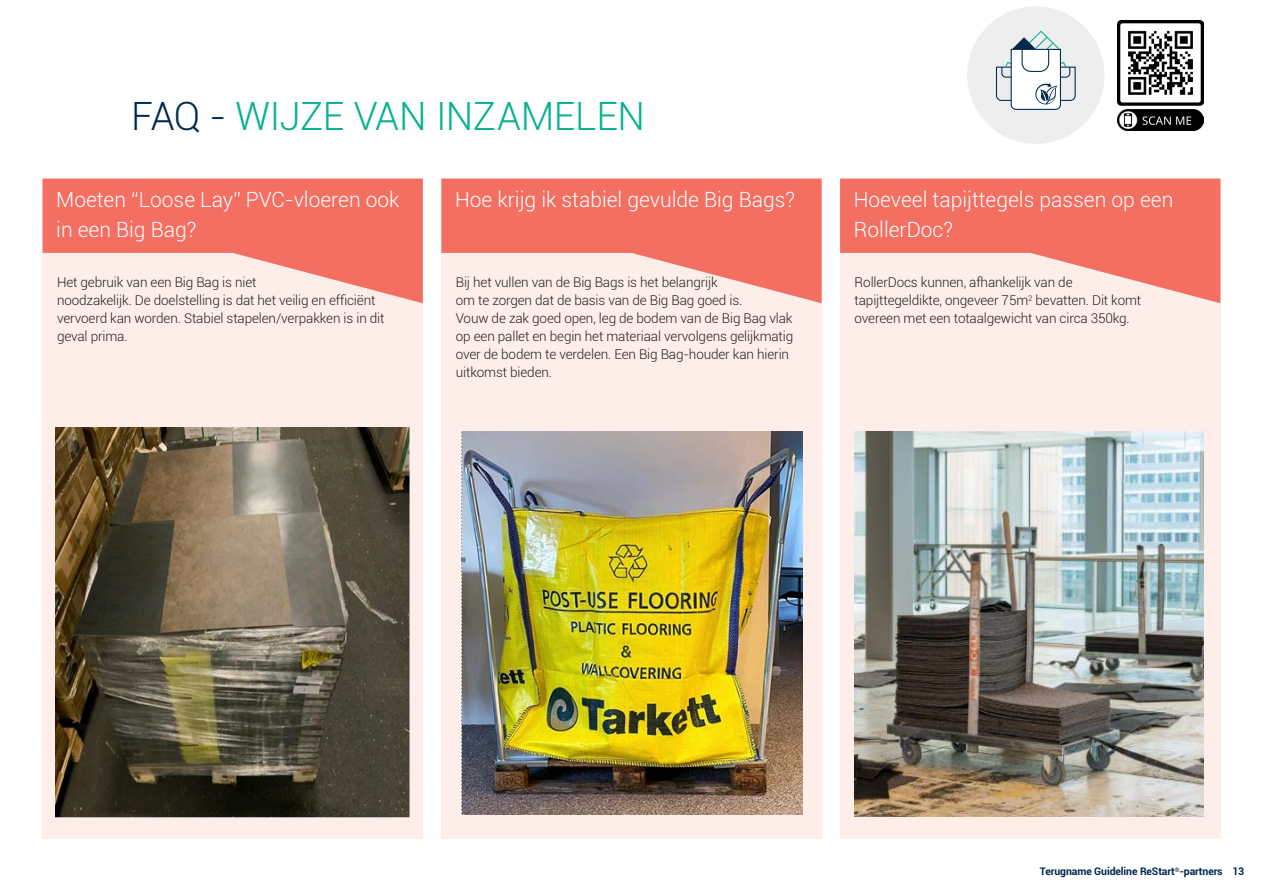
<style>
.page{position:relative;width:1263px;height:893px;background:#fff}
.page>*{position:absolute;margin:0;border:0;box-sizing:border-box;transform-origin:0 0}
.Intro_mono_-_12_18{font:300 39px "Roboto";letter-spacing:-.015em;color:#07b18f}
.t1{font:300 21px/30px "Roboto";color:#fff}
.t2{font:300 13.5px/18px "Roboto";letter-spacing:-.01em;color:#231f20}
.t3{font:700 10.5px "Roboto";letter-spacing:-.01em;color:#00294e}
.s1{color:#00294e}
</style>
<div class="page">
<img style="left:1118px;top:20px;width:85px;height:111px">
<div style="left:967px;top:6px;width:137px;height:138px;background:#eeeeef;border-radius:50%"></div>
<svg style="left:996px;top:30px;width:80px;height:80px"></svg>
<div style="left:43px;top:179px;width:380px;height:660px;background:#feeee9"></div>
<svg style="left:43px;top:179px;width:380px;height:124px;fill:#f26f62"></svg>
<div style="left:441px;top:179px;width:381px;height:660px;background:#feeee9"></div>
<svg style="left:441px;top:179px;width:381px;height:124px;fill:#f26f62"></svg>
<div style="left:840px;top:179px;width:380px;height:660px;background:#feeee9"></div>
<svg style="left:840px;top:179px;width:380px;height:124px;fill:#f26f62"></svg>
<img style="left:56px;top:428px;width:354px;height:389px">
<img style="left:854px;top:431px;width:350px;height:386px">
<img style="left:461px;top:431px;width:341px;height:384px">
<p class="Intro_mono_-_12_18" style="left:131px;top:89px;width:515px"><span class="s1">FAQ -</span> WIJZE VAN INZAMELEN</p>
<p class="t1" style="left:56px;top:183px;width:345px">Moeten “Loose Lay” PVC-vloeren ook in een Big Bag?</p>
<p class="t2" style="left:57px;top:273px;width:329px">Het gebruik van een Big Bag is niet<br>noodzakelijk. De doelstelling is dat het veilig en efficiënt vervoerd kan worden. Stabiel stapelen/verpakken is in dit geval prima.</p>
<p class="t1" style="left:455px;top:183px;width:341px">Hoe krijg ik stabiel gevulde Big Bags?</p>
<p class="t2" style="left:456px;top:273px;width:339px">Bij het vullen van de Big Bags is het belangrijk<br>om te zorgen dat de basis van de Big Bag goed is.<br>Vouw de zak goed open, leg de bodem van de Big Bag vlak op een pallet en begin het materiaal vervolgens gelijkmatig over de bodem te verdelen. Een Big Bag-houder kan hierin uitkomst bieden.</p>
<p class="t1" style="left:854px;top:183px;width:321px">Hoeveel tapijttegels passen op een<br>RollerDoc?</p>
<p class="t2" style="left:855px;top:273px;width:288px">RollerDocs kunnen, afhankelijk van de tapijttegeldikte, ongeveer 75m<sup>2</sup> bevatten. Dit komt overeen met een totaalgewicht van circa 350kg.</p>
<p class="t3" style="left:1040px;top:864px;width:184px">Terugname Guideline ReStart<sup>®</sup>-partners</p>
<p class="t3" style="left:1232px;top:864px;width:13px">13</p>
</div>
